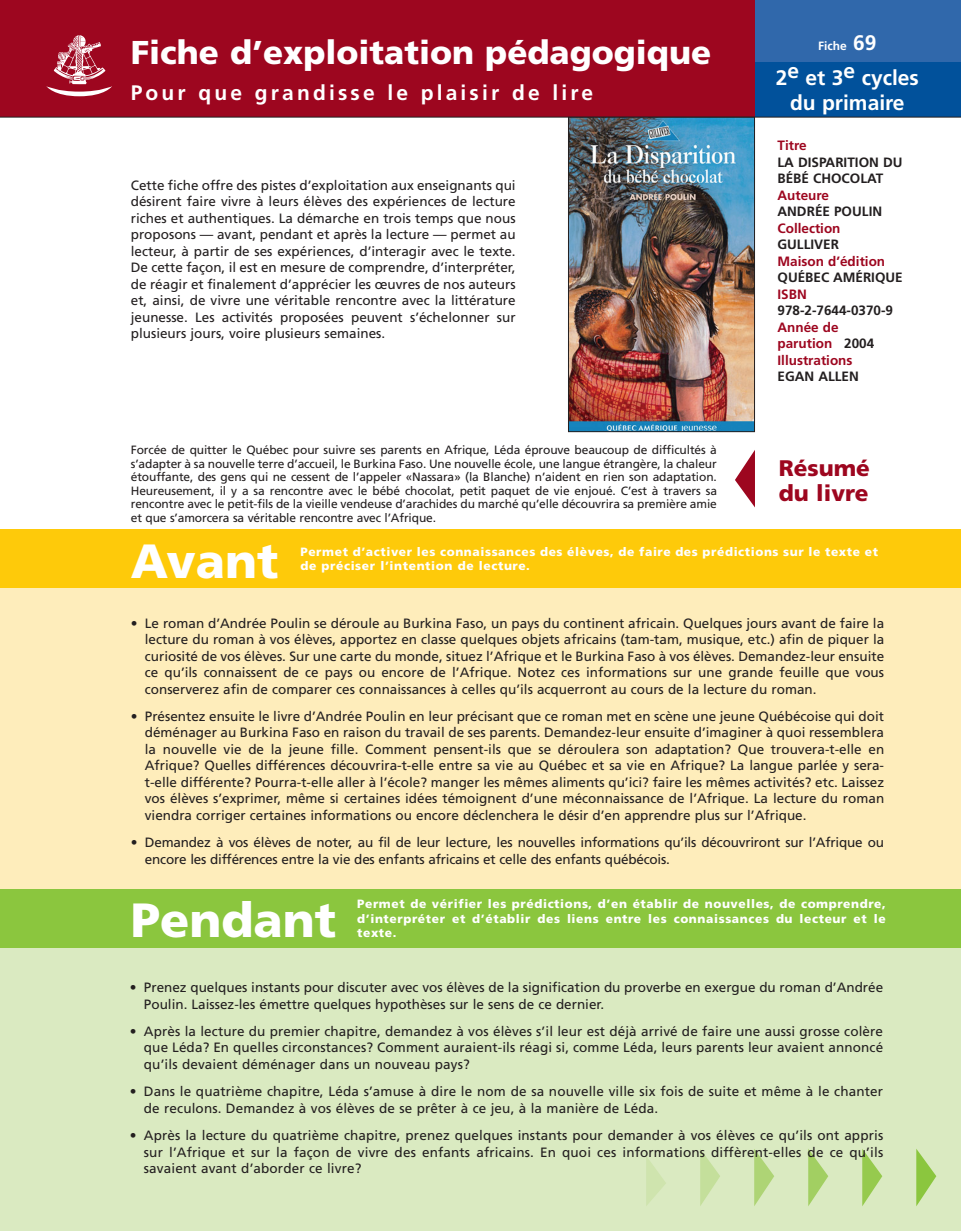
<style>
.page{position:relative;width:961px;height:1231px;background:#fff}
.page>*{position:absolute;margin:0;border:0;box-sizing:border-box;transform-origin:0 0}
.t1{font:900 48px "Frutiger";color:#fff}
.t2{font:900 33px "Frutiger";color:#fff}
.t3{font:900 22.5px "Frutiger";color:#9d061f}
.t4{font:700 21px "Frutiger";letter-spacing:.15em;color:#fff}
.t5{font:700 21px/25.2px "Frutiger";color:#fff;text-align:center}
.t6{font:13.5px/16.5px "Frutiger";color:#231f20;text-align:justify}
.t7{font:700 13.5px/16.5px "Frutiger";color:#9d061f}
.t8{font:700 13.5px/16.5px "Frutiger";color:#231f20}
.t9{font:12px/13.5px "Frutiger";letter-spacing:-.01em;color:#231f20;text-align:justify}
.t10{font:900 12px/14.4px "Frutiger";letter-spacing:.05em;color:#fff}
.t11{font:700 12px "Frutiger";color:#fff}
.s1{font-size:21px}
.s2{color:#231f20}
</style>
<div class="page">
<div style="left:750px;top:33px;width:211px;height:84px;background:#01519b"></div>
<div style="left:750px;top:0;width:211px;height:62px;background:#3068ab"></div>
<div style="left:0;top:0;width:754px;height:117px;background:#9d061f"></div>
<svg style="left:735px;top:450px;width:20px;height:57px"></svg>
<hr style="left:0;top:117px;width:961px;height:1px;background:#231f20">
<svg style="left:46px;top:35px;width:66px;height:61px"></svg>
<div style="left:0;top:927px;width:961px;height:304px;background:#daeac1"></div>
<div style="left:0;top:563px;width:961px;height:375px;background:#feedbb"></div>
<div style="left:0;top:889px;width:961px;height:58px;background:#8bc63e"></div>
<div style="left:0;top:530px;width:961px;height:58px;background:#feca0a"></div>
<svg style="left:646px;top:1156px;width:20px;height:50px"></svg>
<svg style="left:700px;top:1149px;width:20px;height:57px"></svg>
<svg style="left:754px;top:1149px;width:20px;height:57px"></svg>
<svg style="left:808px;top:1149px;width:20px;height:57px"></svg>
<svg style="left:862px;top:1149px;width:20px;height:57px"></svg>
<svg style="left:916px;top:1149px;width:20px;height:57px"></svg>
<img style="left:570px;top:119px;width:182px;height:311px">
<div style="left:568px;top:117px;width:186px;height:315px;border:1px solid #231f20"></div>
<p class="t2" style="left:131px;top:33px;width:582px">Fiche d’exploitation pédagogique</p>
<p class="t4" style="left:131px;top:80px;width:463px">Pour que grandisse le plaisir de lire</p>
<p class="t6" style="left:131px;top:177px;width:386px">Cette fiche offre des pistes d’exploitation aux enseignants qui désirent faire vivre à leurs élèves des expériences de lecture riches et authentiques. La démarche en trois temps que nous proposons — avant, pendant et après la lecture — permet au lecteur, à partir de ses expériences, d’interagir avec le texte.<br>De cette façon, il est en mesure de comprendre, d’interpréter, de réagir et finalement d’apprécier les œuvres de nos auteurs et, ainsi, de vivre une véritable rencontre avec la littérature jeunesse. Les activités proposées peuvent s’échelonner sur plusieurs jours, voire plusieurs semaines.</p>
<p class="t9" style="left:131px;top:443px;width:587px">Forcée de quitter le Québec pour suivre ses parents en Afrique, Léda éprouve beaucoup de difficultés à s’adapter à sa nouvelle terre d’accueil, le Burkina Faso. Une nouvelle école, une langue étrangère, la chaleur étouffante, des gens qui ne cessent de l’appeler «Nassara» (la Blanche) n’aident en rien son adaptation.<br>Heureusement, il y a sa rencontre avec le bébé chocolat, petit paquet de vie enjoué. C’est à travers sa rencontre avec le petit-fils de la vieille vendeuse d’arachides du marché qu’elle découvrira sa première amie et que s’amorcera sa véritable rencontre avec l’Afrique.</p>
<p class="t11" style="left:818px;top:38px;width:60px">Fiche <span class="s1">69</span></p>
<p class="t5" style="left:775px;top:65px;width:144px">2e et 3e cycles du primaire</p>
<p class="t7" style="left:777px;top:137px;width:31px">Titre</p>
<p class="t8" style="left:777px;top:154px;width:127px">LA DISPARITION DU<br>BÉBÉ CHOCOLAT</p>
<p class="t7" style="left:777px;top:187px;width:53px">Auteure</p>
<p class="t8" style="left:777px;top:203px;width:106px">ANDRÉE POULIN</p>
<p class="t7" style="left:777px;top:220px;width:65px">Collection</p>
<p class="t8" style="left:777px;top:236px;width:63px">GULLIVER</p>
<p class="t7" style="left:777px;top:253px;width:127px">Maison d’édition<br><span class="s2">QUÉBEC AMÉRIQUE</span></p>
<p class="t7" style="left:777px;top:286px;width:31px">ISBN</p>
<p class="t8" style="left:777px;top:302px;width:117px">978-2-7644-0370-9</p>
<p class="t7" style="left:777px;top:319px;width:98px">Année de parution <span class="s2">2004</span></p>
<p class="t7" style="left:777px;top:352px;width:77px">Illustrations</p>
<p class="t8" style="left:777px;top:368px;width:83px">EGAN ALLEN</p>
<p class="t3" style="left:778px;top:454px;width:93px">Résumé</p>
<p class="t3" style="left:778px;top:479px;width:91px">du livre</p>
<p class="t1" style="left:131px;top:532px;width:149px">Avant</p>
<p class="t10" style="left:300px;top:544px;width:579px">Permet d’activer les connaissances des élèves, de faire des prédictions sur le texte et de préciser l’intention de lecture.</p>
<p class="t6" style="left:145px;top:614px;width:741px;text-indent:-14px">• Le roman d’Andrée Poulin se déroule au Burkina Faso, un pays du continent africain. Quelques jours avant de faire la lecture du roman à vos élèves, apportez en classe quelques objets africains (tam-tam, musique, etc.) afin de piquer la curiosité de vos élèves. Sur une carte du monde, situez l’Afrique et le Burkina Faso à vos élèves. Demandez-leur ensuite ce qu’ils connaissent de ce pays ou encore de l’Afrique. Notez ces informations sur une grande feuille que vous conserverez afin de comparer ces connaissances à celles qu’ils acquerront au cours de la lecture du roman.</p>
<p class="t6" style="left:145px;top:708px;width:741px;text-indent:-14px">• Présentez ensuite le livre d’Andrée Poulin en leur précisant que ce roman met en scène une jeune Québécoise qui doit déménager au Burkina Faso en raison du travail de ses parents. Demandez-leur ensuite d’imaginer à quoi ressemblera la nouvelle vie de la jeune fille. Comment pensent-ils que se déroulera son adaptation? Que trouvera-t-elle en Afrique? Quelles différences découvrira-t-elle entre sa vie au Québec et sa vie en Afrique? La langue parlée y sera&shy;t-elle différente? Pourra-t-elle aller à l’école? manger les mêmes aliments qu’ici? faire les mêmes activités? etc. Laissez vos élèves s’exprimer, même si certaines idées témoignent d’une méconnaissance de l’Afrique. La lecture du roman viendra corriger certaines informations ou encore déclenchera le désir d’en apprendre plus sur l’Afrique.</p>
<p class="t6" style="left:145px;top:834px;width:740px;text-indent:-14px">• Demandez à vos élèves de noter, au fil de leur lecture, les nouvelles informations qu’ils découvriront sur l’Afrique ou encore les différences entre la vie des enfants africains et celle des enfants québécois.</p>
<p class="t1" style="left:131px;top:891px;width:207px">Pendant</p>
<p class="t10" style="left:357px;top:897px;width:530px;text-align:justify">Permet de vérifier les prédictions, d’en établir de nouvelles, de comprendre, d’interpréter et d’établir des liens entre les connaissances du lecteur et le texte.</p>
<p class="t6" style="left:144px;top:979px;width:740px;text-indent:-14px">• Prenez quelques instants pour discuter avec vos élèves de la signification du proverbe en exergue du roman d’Andrée<br>Poulin. Laissez-les émettre quelques hypothèses sur le sens de ce dernier.</p>
<p class="t6" style="left:144px;top:1022px;width:740px;text-indent:-14px">• Après la lecture du premier chapitre, demandez à vos élèves s’il leur est déjà arrivé de faire une aussi grosse colère que Léda? En quelles circonstances? Comment auraient-ils réagi si, comme Léda, leurs parents leur avaient annoncé qu’ils devaient déménager dans un nouveau pays?</p>
<p class="t6" style="left:144px;top:1083px;width:740px;text-indent:-14px">• Dans le quatrième chapitre, Léda s’amuse à dire le nom de sa nouvelle ville six fois de suite et même à le chanter de reculons. Demandez à vos élèves de se prêter à ce jeu, à la manière de Léda.</p>
<p class="t6" style="left:144px;top:1127px;width:741px;text-indent:-14px">• Après la lecture du quatrième chapitre, prenez quelques instants pour demander à vos élèves ce qu’ils ont appris sur l’Afrique et sur la façon de vivre des enfants africains. En quoi ces informations diffèrent-elles de ce qu’ils savaient avant d’aborder ce livre?</p>
</div>
